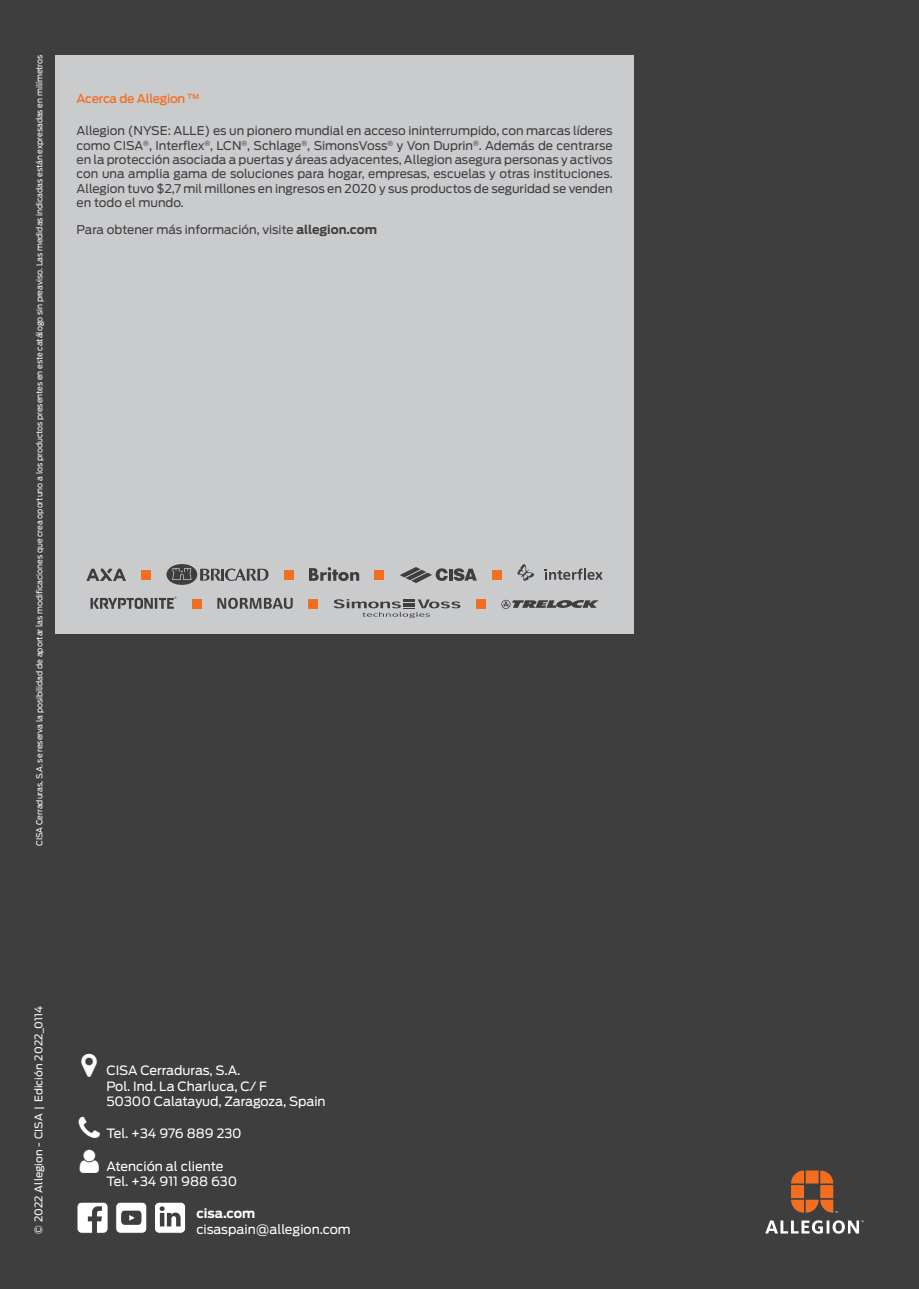
<style>
.page{position:relative;width:919px;height:1289px;background:#fff}
.page>*{position:absolute;margin:0;border:0;box-sizing:border-box;transform-origin:0 0}
.t1{font:12.75px/15.3px "Antenna";color:#fff}
.t2{font:700 12.75px "Antenna";color:#fff}
.t3{font:12px/14.4px "Antenna";color:#3e3e3f;text-align:justify}
.t4{font:500 12px "Antenna";letter-spacing:-.02em;color:#f36e21}
.t5{font:10.5px "Antenna";letter-spacing:.01em;color:#fff}
.t6{font:8.25px "Antenna";letter-spacing:-.005em;color:#fff;scale:.95 1}
.s1{font-weight:700}
.s2{font-family:"Futura";font-weight:500;font-stretch:condensed}
</style>
<div class="page">
<div style="left:0;top:0;width:918px;height:1288px;background:#3e3e3f"></div>
<svg style="left:765px;top:1170px;width:98px;height:63px"></svg>
<div style="left:55px;top:55px;width:579px;height:579px;background:#cacbcd"></div>
<div style="left:284px;top:570px;width:9px;height:9px;background:#f36e21"></div>
<div style="left:375px;top:570px;width:9px;height:9px;background:#f36e21"></div>
<div style="left:492px;top:570px;width:9px;height:9px;background:#f36e21"></div>
<div style="left:142px;top:570px;width:9px;height:9px;background:#f36e21"></div>
<div style="left:476px;top:599px;width:9px;height:9px;background:#f36e21"></div>
<div style="left:192px;top:599px;width:9px;height:9px;background:#f36e21"></div>
<div style="left:308px;top:599px;width:10px;height:9px;background:#f36e21"></div>
<svg style="left:400px;top:567px;width:47px;height:16px"></svg>
<svg style="left:449px;top:569px;width:3px;height:11px"></svg>
<svg style="left:453px;top:568px;width:24px;height:13px"></svg>
<svg style="left:166px;top:564px;width:102px;height:21px"></svg>
<svg style="left:309px;top:567px;width:50px;height:14px"></svg>
<svg style="left:86px;top:568px;width:40px;height:13px"></svg>
<svg style="left:517px;top:564px;width:17px;height:17px"></svg>
<svg style="left:544px;top:568px;width:58px;height:12px"></svg>
<svg style="left:217px;top:597px;width:76px;height:12px"></svg>
<svg style="left:90px;top:596px;width:86px;height:13px"></svg>
<svg style="left:333px;top:599px;width:127px;height:19px"></svg>
<svg style="left:501px;top:599px;width:97px;height:10px"></svg>
<div style="left:154px;top:1202px;width:31px;height:31px;background:#fff;border-radius:5px"></div>
<div style="left:154px;top:1201px;width:32px;height:32px;border:1px solid #3e3e3f;border-radius:5px"></div>
<svg style="left:160px;top:1206px;width:21px;height:20px"></svg>
<div style="left:116px;top:1202px;width:31px;height:31px;background:#fff;border-radius:5px"></div>
<div style="left:115px;top:1201px;width:32px;height:32px;border:1px solid #3e3e3f;border-radius:5px"></div>
<svg style="left:121px;top:1210px;width:20px;height:14px"></svg>
<div style="left:77px;top:1202px;width:31px;height:31px;background:#fff;border-radius:5px"></div>
<div style="left:77px;top:1201px;width:31px;height:32px;border:1px solid #3e3e3f;border-radius:5px"></div>
<svg style="left:88px;top:1206px;width:14px;height:27px"></svg>
<p class="t6" style="left:34px;top:845px;width:834px;rotate:-90deg">CISA Cerraduras, S.A. se reserva la posibilidad de aportar las modificaciones que crea oportuno a los productos presentes en este catálogo sin preaviso. Las medidas indicadas están expresadas en milímetros</p>
<p class="t4" style="left:77px;top:90px;width:124px">Acerca de Allegion <sup>TM</sup></p>
<p class="t3" style="left:77px;top:123px;width:537px">Allegion (NYSE: ALLE) es un pionero mundial en acceso ininterrumpido, con marcas líderes como CISA<sup>®</sup>, Interflex<sup>®</sup>, LCN<sup>®</sup>, Schlage<sup>®</sup>, SimonsVoss<sup>®</sup> y Von Duprin<sup>®</sup>. Además de centrarse en la protección asociada a puertas y áreas adyacentes, Allegion asegura personas y activos con una amplia gama de soluciones para hogar, empresas, escuelas y otras instituciones.<br>Allegion tuvo $2,7 mil millones en ingresos en 2020 y sus productos de seguridad se venden en todo el mundo.</p>
<p class="t3" style="left:77px;top:223px;width:302px">Para obtener más información, visite <span class="s1">allegion.com</span></p>
<p class="t5" style="left:32px;top:1233px;width:230px;rotate:-90deg">© 2022 Allegion - CISA <span class="s2">|</span> Edición 2022_0114</p>
<p class="t1" style="left:106px;top:1062px;width:221px">CISA Cerraduras, S.A.<br>Pol. Ind. La Charluca, C/ F<br>50300 Calatayud, Zaragoza, Spain</p>
<p class="t1" style="left:106px;top:1125px;width:137px">Tel. +34 976 889 230</p>
<p class="t1" style="left:106px;top:1158px;width:132px">Atención al cliente<br>Tel. +34 911 988 630</p>
<p class="t2" style="left:196px;top:1204px;width:60px">cisa.com</p>
<p class="t1" style="left:196px;top:1221px;width:156px">cisaspain@allegion.com</p>
</div>
